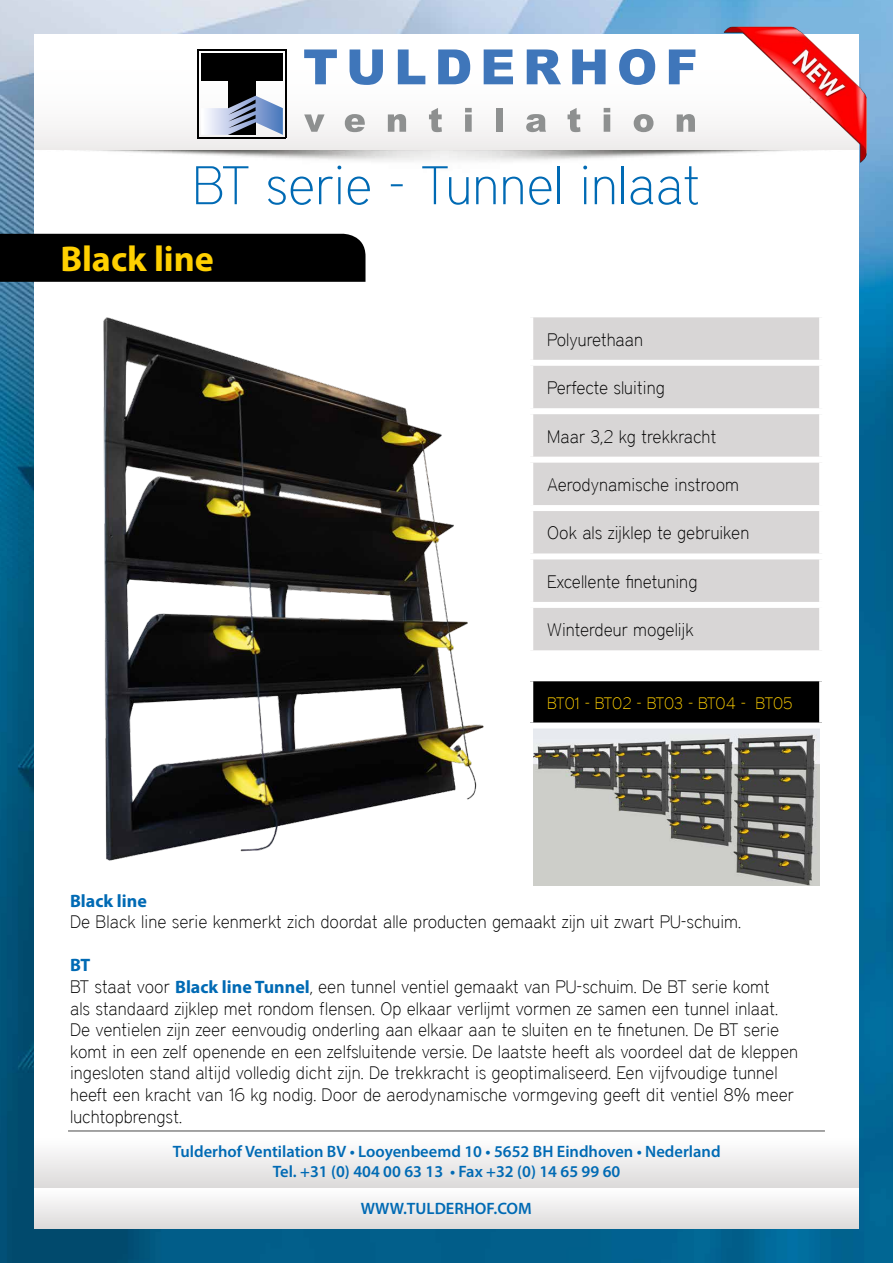
<style>
.page{position:relative;width:893px;height:1263px;background:#fff}
.page>*{position:absolute;margin:0;border:0;box-sizing:border-box;transform-origin:0 0}
.t1{font:100 54px "District";color:#006ab4}
.t2{font:700 36px "Myriad Pro";color:#ffd000}
.t3{font:100 18px/21.6px "District";color:#000}
.t4{font:700 18px "Myriad Pro";color:#006ab4}
.t5{font:600 16.5px/19.8px "Myriad Pro";color:#006ab4;text-align:center}
.t6{font:100 16.5px "District";color:#ffd000}
.s1{font-family:"Myriad Pro";font-weight:700;color:#006ab4}
</style>
<div class="page">
<img style="left:0;top:0;width:893px;height:1263px">
<div style="left:34px;top:68px;width:825px;height:1161px;background:#fff"></div>
<img style="left:34px;top:149px;width:689px;height:12px">
<div style="left:34px;top:34px;width:825px;height:115px;background:linear-gradient(to bottom,#fff,#f0eeee)"></div>
<hr style="left:285px;top:49px;width:1px;height:89px;background:#000">
<hr style="left:198px;top:49px;width:1px;height:89px;background:#000">
<hr style="left:198px;top:137px;width:88px;height:1px;background:#000">
<hr style="left:198px;top:49px;width:88px;height:2px;background:#000">
<div style="left:201px;top:53px;width:82px;height:27px;background:#000"></div>
<div style="left:228px;top:53px;width:28px;height:82px;background:#000"></div>
<svg style="left:201px;top:96px;width:82px;height:39px"></svg>
<svg style="left:304px;top:49px;width:391px;height:36px"></svg>
<svg style="left:304px;top:114px;width:21px;height:18px"></svg>
<svg style="left:345px;top:114px;width:20px;height:18px"></svg>
<svg style="left:388px;top:114px;width:18px;height:18px"></svg>
<svg style="left:429px;top:108px;width:13px;height:24px"></svg>
<svg style="left:465px;top:108px;width:7px;height:24px"></svg>
<div style="left:496px;top:108px;width:7px;height:24px;background:#8e9090"></div>
<svg style="left:526px;top:114px;width:20px;height:18px"></svg>
<svg style="left:567px;top:108px;width:13px;height:24px"></svg>
<svg style="left:604px;top:108px;width:6px;height:24px"></svg>
<svg style="left:634px;top:114px;width:19px;height:18px"></svg>
<svg style="left:677px;top:114px;width:18px;height:18px"></svg>
<div style="left:34px;top:1188px;width:825px;height:41px;background:linear-gradient(to bottom,#fff,#dcdada)"></div>
<div style="left:34px;top:1137px;width:825px;height:51px;background:linear-gradient(to bottom,#fff,#dcdada)"></div>
<hr style="left:68px;top:1131px;width:757px;height:1px;background:#4a4a49">
<img style="left:103px;top:317px;width:381px;height:544px">
<div style="left:0;top:234px;width:365px;height:48px;background:#000"></div>
<img style="left:723px;top:25px;width:143px;height:139px">
<img style="left:533px;top:728px;width:286px;height:157px">
<div style="left:530px;top:678px;width:292px;height:47px;background:#000"></div>
<div style="left:527px;top:675px;width:298px;height:6px;background:#fff"></div>
<div style="left:527px;top:681px;width:6px;height:41px;background:#fff"></div>
<div style="left:819px;top:681px;width:6px;height:41px;background:#fff"></div>
<div style="left:527px;top:722px;width:298px;height:6px;background:#fff"></div>
<div style="left:533px;top:317px;width:286px;height:333px;background:#d8d6d6"></div>
<div style="left:527px;top:360px;width:298px;height:6px;background:#fff"></div>
<div style="left:527px;top:408px;width:298px;height:6px;background:#fff"></div>
<div style="left:527px;top:457px;width:298px;height:6px;background:#fff"></div>
<div style="left:527px;top:505px;width:298px;height:6px;background:#fff"></div>
<div style="left:527px;top:553px;width:298px;height:6px;background:#fff"></div>
<div style="left:527px;top:602px;width:298px;height:6px;background:#fff"></div>
<h1 class="t1" style="left:192px;top:154px;width:509px">BT serie - Tunnel inlaat</h1>
<h2 class="t2" style="left:60px;top:235px;width:155px">Black line</h2>
<p class="t3" style="left:547px;top:329px;width:97px">Polyurethaan</p>
<p class="t3" style="left:547px;top:377px;width:119px">Perfecte sluiting</p>
<p class="t3" style="left:547px;top:425px;width:171px">Maar 3,2 kg trekkracht</p>
<p class="t3" style="left:547px;top:474px;width:193px">Aerodynamische instroom</p>
<p class="t3" style="left:547px;top:522px;width:204px">Ook als zijklep te gebruiken</p>
<p class="t3" style="left:547px;top:571px;width:152px">Excellente finetuning</p>
<p class="t3" style="left:547px;top:619px;width:148px">Winterdeur mogelijk</p>
<p class="t6" style="left:547px;top:693px;width:247px">BT01 - BT02 - BT03 - BT04 - BT05</p>
<p class="t4" style="left:70px;top:889px;width:78px">Black line</p>
<p class="t3" style="left:70px;top:911px;width:672px">De Black line serie kenmerkt zich doordat alle producten gemaakt zijn uit zwart PU-schuim.</p>
<p class="t4" style="left:70px;top:953px;width:22px">BT</p>
<p class="t3" style="left:70px;top:976px;width:730px">BT staat voor <span class="s1">Black line Tunnel</span>, een tunnel ventiel gemaakt van PU-schuim. De BT serie komt<br>als standaard zijklep met rondom flensen. Op elkaar verlijmt vormen ze samen een tunnel inlaat.<br>De ventielen zijn zeer eenvoudig onderling aan elkaar aan te sluiten en te finetunen. De BT serie komt in een zelf openende en een zelfsluitende versie. De laatste heeft als voordeel dat de kleppen ingesloten stand altijd volledig dicht zijn. De trekkracht is geoptimaliseerd. Een vijfvoudige tunnel heeft een kracht van 16 kg nodig. Door de aerodynamische vormgeving geeft dit ventiel 8% meer luchtopbrengst.</p>
<p class="t5" style="left:173px;top:1141px;width:549px">Tulderhof Ventilation BV • Looyenbeemd 10 • 5652 BH Eindhoven • Nederland<br>Tel. +31 (0) 404 00 63 13 • Fax +32 (0) 14 65 99 60</p>
<p class="t5" style="left:361px;top:1198px;width:173px">WWW.TULDERHOF.COM</p>
</div>
